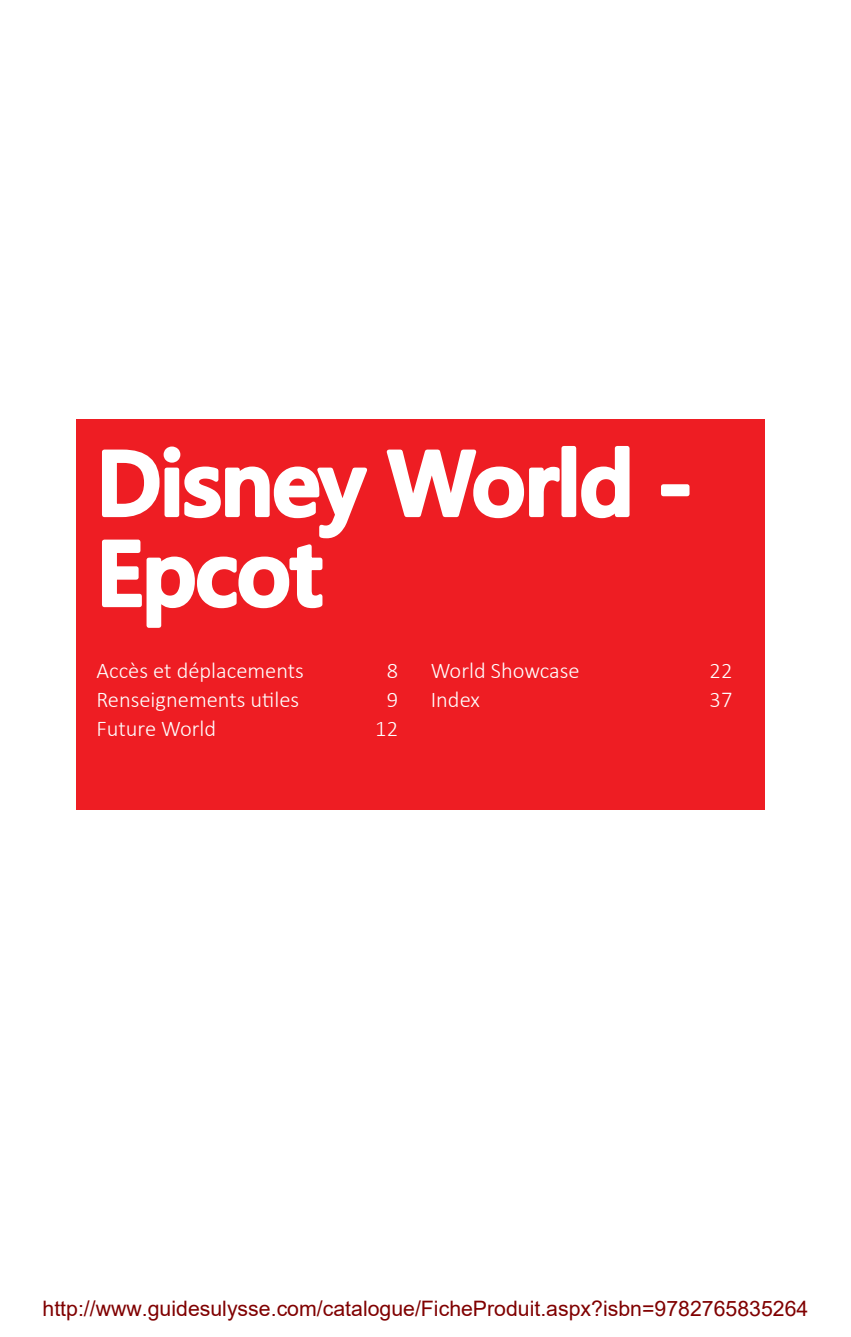
<style>
.page{position:relative;width:851px;height:1337px;background:#fff}
.page>*{position:absolute;margin:0;border:0;box-sizing:border-box;transform-origin:0 0}
.t1{font:600 90px/90px "Segoe UI";letter-spacing:-.01em;color:#fff}
.t2{font:300 22.5px "Calibri";color:#fff}
.t3{font:21.38px "Arial";color:#800000}
</style>
<div class="page">
<div style="left:76px;top:419px;width:689px;height:390px;background:#ee1d23"></div>
<svg style="left:386px;top:449px;width:174px;height:70px"></svg>
<div style="left:561px;top:446px;width:15px;height:71px;border:4px solid #fff"></div>
<svg style="left:581px;top:446px;width:49px;height:73px"></svg>
<div style="left:661px;top:484px;width:28px;height:12px;border:4px solid #fff"></div>
<svg style="left:102px;top:446px;width:265px;height:182px"></svg>
<h1 class="t1" style="left:96px;top:430px;width:598px">Disney World -<br>Epcot</h1>
<p class="t2" style="left:96px;top:656px;width:209px">Accès et déplacements</p>
<p class="t2" style="left:386px;top:656px;width:13px">8</p>
<p class="t2" style="left:96px;top:685px;width:204px">Renseignements utiles</p>
<p class="t2" style="left:386px;top:685px;width:13px">9</p>
<p class="t2" style="left:96px;top:714px;width:121px">Future World</p>
<p class="t2" style="left:375px;top:714px;width:24px">12</p>
<p class="t2" style="left:431px;top:656px;width:150px">World Showcase</p>
<p class="t2" style="left:709px;top:656px;width:24px">22</p>
<p class="t2" style="left:431px;top:685px;width:51px">Index</p>
<p class="t2" style="left:709px;top:685px;width:24px">37</p>
<p class="t3" style="left:43px;top:1294px;width:767px">http://www.guidesulysse.com/catalogue/FicheProduit.aspx?isbn=9782765835264</p>
</div>
